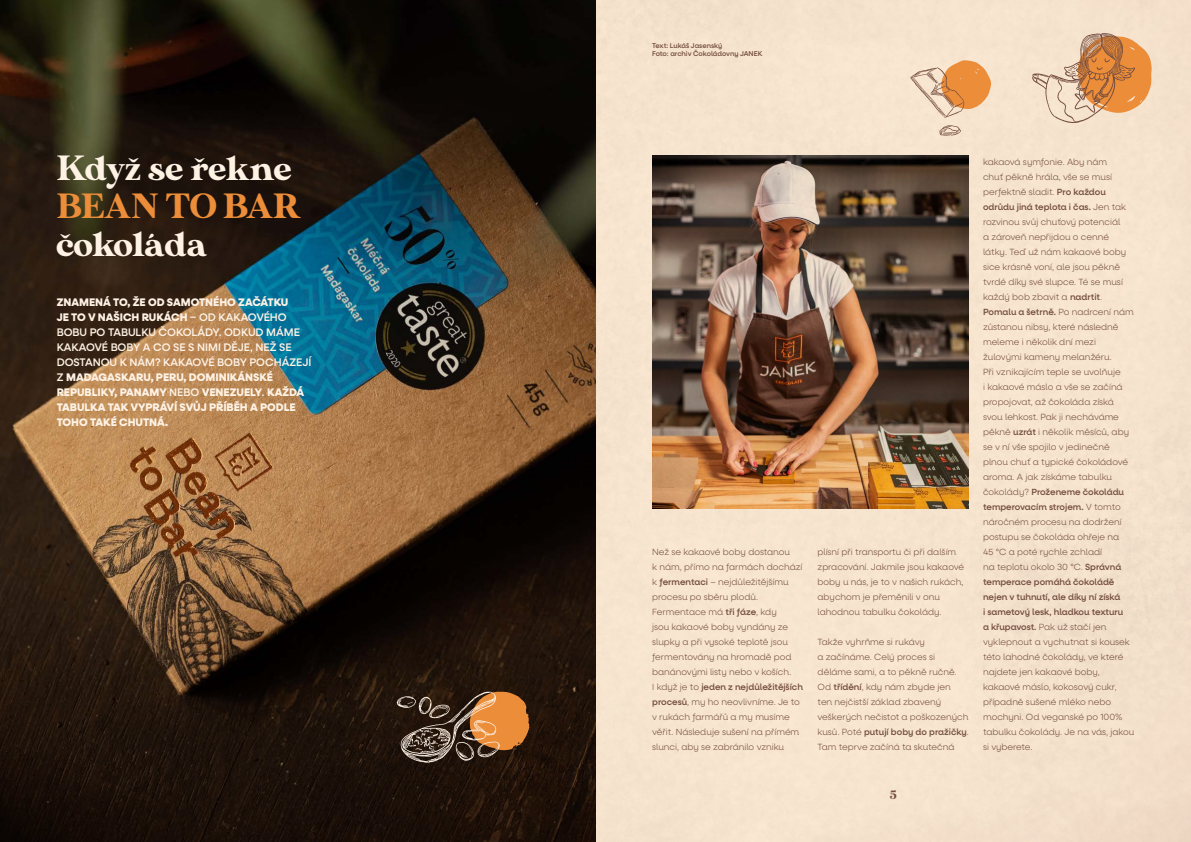
<style>
.page{position:relative;width:1191px;height:842px;background:#f6e4ce}
.page>*{position:absolute;margin:0;border:0;box-sizing:border-box;transform-origin:0 0}
.t1{font:35px "MADE Sunflower";color:#fef2e5}
.t2{font:35px "MADE Sunflower";color:#eb8d39}
.t3{font:12px "MADE Sunflower";color:#744d40}
.t4{font:800 11px/15px "Neulis Alt";color:#fef2e5}
.t5{font:300 9px/15px "Neulis Alt";color:#744d40}
.t6{font:500 7px "Neulis Alt";color:#744d40}
.s1{font-weight:500}
</style>
<div class="page">
<img style="left:0;top:0;width:595px;height:568px">
<svg style="left:0;top:568px;width:595px;height:274px;background:#27180e"></svg>
<img style="left:652px;top:156px;width:317px;height:352px">
<svg style="left:397px;top:692px;width:133px;height:71px;background:#765234"></svg>
<svg style="left:1032px;top:33px;width:120px;height:90px"></svg>
<svg style="left:939px;top:125px;width:22px;height:11px"></svg>
<svg style="left:910px;top:60px;width:81px;height:58px"></svg>
<p class="t1" style="left:57px;top:149px;width:236px">Když se řekne</p>
<p class="t2" style="left:57px;top:187px;width:246px">BEAN TO BAR</p>
<p class="t1" style="left:57px;top:225px;width:152px">čokoláda</p>
<p class="t4" style="left:57px;top:295px;width:256px">ZNAMENÁ TO, ŽE OD SAMOTNÉHO ZAČÁTKU<br>JE TO V NAŠICH RUKÁCH <span class="s1">– OD KAKAOVÉHO BOBU PO TABULKU ČOKOLÁDY. ODKUD MÁME KAKAOVÉ BOBY A CO SE S NIMI DĚJE, NEŽ SE DOSTANOU K NÁM? KAKAOVÉ BOBY POCHÁZEJÍ Z</span> MADAGASKARU, PERU, DOMINIKÁNSKÉ REPUBLIKY, PANAMY <span class="s1">NEBO</span> VENEZUELY<span class="s1">.</span> KAŽDÁ TABULKA TAK VYPRÁVÍ SVŮJ PŘÍBĚH A PODLE TOHO TAKÉ CHUTNÁ.</p>
<p class="t6" style="left:652px;top:41px;width:72px">Text: Lukáš Jasenský</p>
<p class="t6" style="left:652px;top:50px;width:112px">Foto: archiv Čokoládovny JANEK</p>
<p class="t5" style="left:652px;top:545px;width:152px">Než se kakaové boby dostanou<br>k nám, přímo na farmách dochází k <span class="s1">fermentaci</span> – nejdůležitějšímu procesu po sběru plodů.<br>Fermentace má <span class="s1">tři fáze</span>, kdy<br>jsou kakaové boby vyndány ze slupky a při vysoké teplotě jsou fermentovány na hromadě pod banánovými listy nebo v koších.<br>I když je to <span class="s1">jeden z nejdůležitějších procesů</span>, my ho neovlivníme. Je to v rukách farmářů a my musíme věřit. Následuje sušení na přímém slunci, aby se zabránilo vzniku</p>
<p class="t5" style="left:817px;top:545px;width:148px">plísní při transportu či při dalším zpracování. Jakmile jsou kakaové boby u nás, je to v našich rukách, abychom je přeměnili v onu lahodnou tabulku čokolády.</p>
<p class="t5" style="left:817px;top:635px;width:153px">Takže vyhrňme si rukávy<br>a začínáme. Celý proces si děláme sami, a to pěkně ručně.<br>Od <span class="s1">třídění</span>, kdy nám zbyde jen<br>ten nejčistší základ zbavený veškerých nečistot a poškozených kusů. Poté <span class="s1">putují boby do pražičky</span>.<br>Tam teprve začíná ta skutečná</p>
<p class="t5" style="left:983px;top:155px;width:152px">kakaová symfonie. Aby nám<br>chuť pěkně hrála, vše se musí perfektně sladit. <span class="s1">Pro každou odrůdu jiná teplota i čas.</span> Jen tak rozvinou svůj chuťový potenciál<br>a zároveň nepřijdou o cenné látky. Teď už nám kakaové boby sice krásně voní, ale jsou pěkně tvrdé díky své slupce. Té se musí každý bob zbavit a <span class="s1">nadrtit</span>.<br><span class="s1">Pomalu a šetrně.</span> Po nadrcení nám zůstanou nibsy, které následně meleme i několik dní mezi žulovými kameny melanžéru.<br>Při vznikajícím teple se uvolňuje<br>i kakaové máslo a vše se začíná propojovat, až čokoláda získá svou lehkost. Pak ji necháváme pěkně <span class="s1">uzrát</span> i několik měsíců, aby se v ní vše spojilo v jedinečně plnou chuť a typické čokoládové aroma. A jak získáme tabulku čokolády? <span class="s1">Proženeme čokoládu temperovacím strojem.</span> V tomto náročném procesu na dodržení postupu se čokoláda ohřeje na<br>45 °C a poté rychle zchladí</p>
<p class="t5" style="left:983px;top:560px;width:153px">na teplotu okolo 30 °C. <span class="s1">Správná temperace pomáhá čokoládě nejen v tuhnutí, ale díky ní získá<br>i sametový lesk, hladkou texturu<br>a křupavost.</span> Pak už stačí jen vyklepnout a vychutnat si kousek této lahodné čokolády, ve které najdete jen kakaové boby, kakaové máslo, kokosový cukr, případně sušené mléko nebo mochyni. Od veganské po 100% tabulku čokolády. Je na vás, jakou si vyberete.</p>
<h2 class="t3" style="left:890px;top:789px;width:8px">5</h2>
</div>
